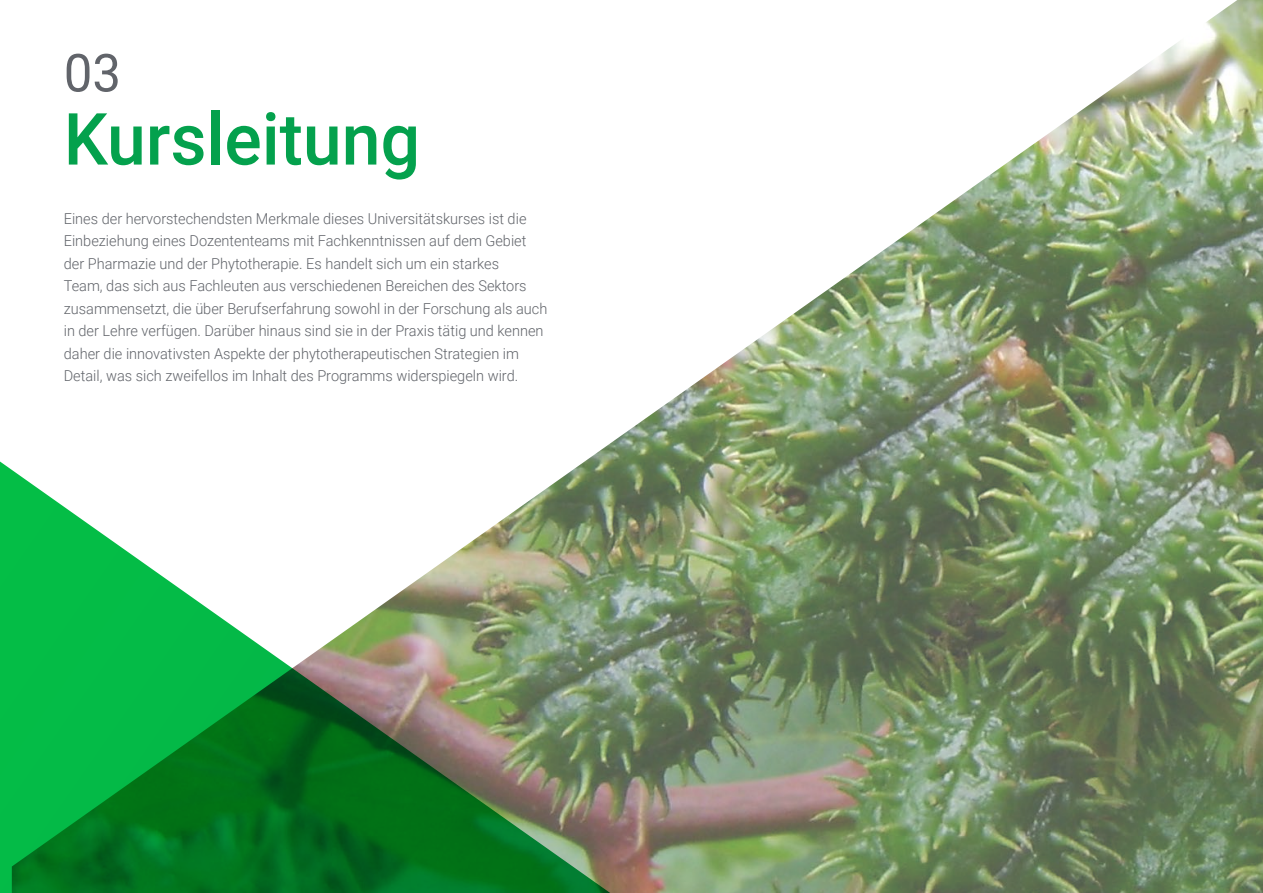
<style>
.page{position:relative;width:1263px;height:893px;background:#fff}
.page>*{position:absolute;margin:0;border:0;box-sizing:border-box;transform-origin:0 0}
.t1{font:500 72px "Roboto";color:#04a14d}
.t2{font:52.5px "Roboto";color:#61646a}
.t3{font:300 15px/22.5px "Roboto";color:#61646a}
</style>
<div class="page">
<img style="left:607px;top:0;width:656px;height:893px">
<svg style="left:0;top:446px;width:640px;height:447px"></svg>
<h2 class="t2" style="left:64px;top:36px;width:59px">03</h2>
<h1 class="t1" style="left:64px;top:89px;width:358px">Kursleitung</h1>
<p class="t3" style="left:64px;top:207px;width:485px">Eines der hervorstechendsten Merkmale dieses Universitätskurses ist die Einbeziehung eines Dozententeams mit Fachkenntnissen auf dem Gebiet der Pharmazie und der Phytotherapie. Es handelt sich um ein starkes<br>Team, das sich aus Fachleuten aus verschiedenen Bereichen des Sektors zusammensetzt, die über Berufserfahrung sowohl in der Forschung als auch in der Lehre verfügen. Darüber hinaus sind sie in der Praxis tätig und kennen daher die innovativsten Aspekte der phytotherapeutischen Strategien im Detail, was sich zweifellos im Inhalt des Programms widerspiegeln wird.</p>
</div>
